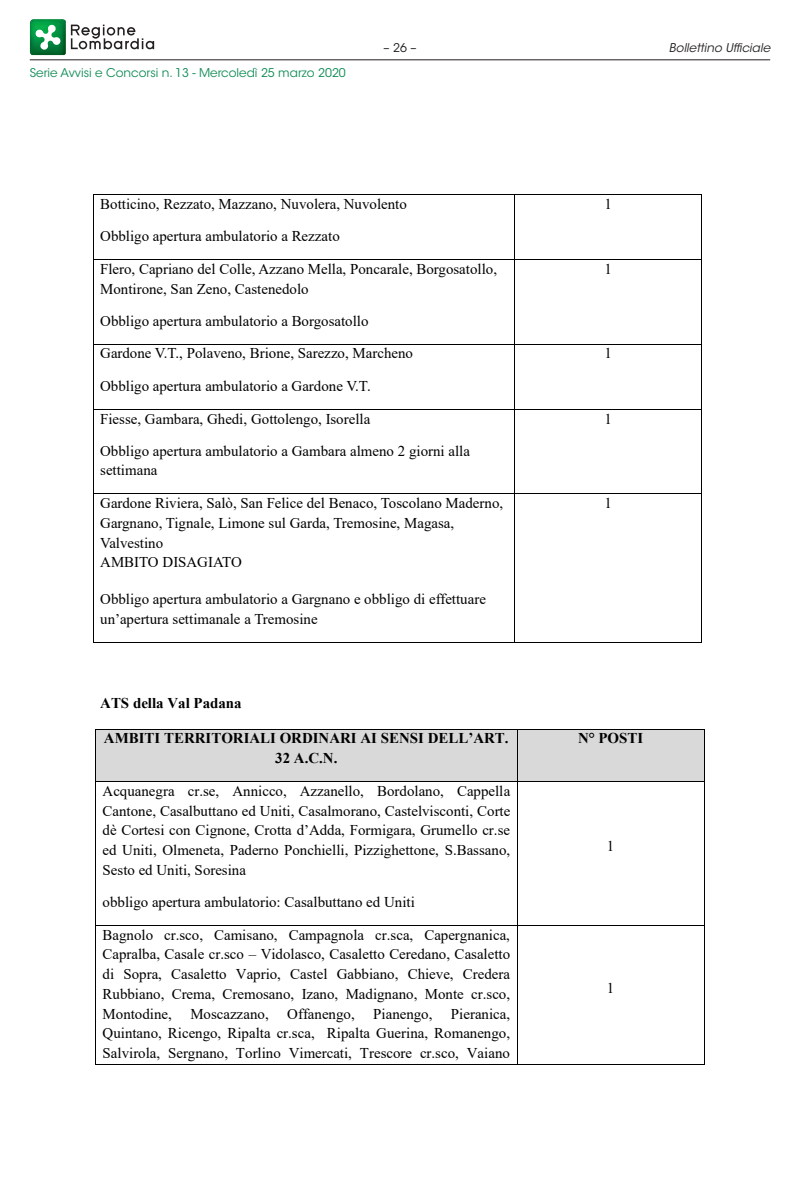
<style>
.page{position:relative;width:800px;height:1182px;background:#fff}
.page>*{position:absolute;margin:0;border:0;box-sizing:border-box;transform-origin:0 0}
.t1{font:14.85px/19.6px "Times New Roman";color:#000}
.t2{font:700 14.85px/19.8px "Times New Roman";color:#000;text-align:center}
.t3{font:12px "ITC Avant Garde Std";color:#108c56}
.t4{font:italic 12px "ITC Avant Garde Std";color:#231f20}
.t5{font:12px "ITC Avant Garde Std";color:#231f20}
</style>
<div class="page">
<svg style="left:71px;top:25px;width:83px;height:24px"></svg>
<img style="left:30px;top:19px;width:36px;height:36px">
<svg style="left:35px;top:24px;width:26px;height:26px"></svg>
<hr style="left:30px;top:59px;width:740px;height:1px;background:#231f20">
<hr style="left:94px;top:194px;width:420px;height:1px;background:#000">
<hr style="left:515px;top:194px;width:186px;height:1px;background:#000">
<hr style="left:93px;top:195px;width:1px;height:64px;background:#000">
<hr style="left:514px;top:195px;width:1px;height:64px;background:#000">
<hr style="left:701px;top:195px;width:1px;height:64px;background:#000">
<hr style="left:94px;top:259px;width:420px;height:1px;background:#000">
<hr style="left:515px;top:259px;width:186px;height:1px;background:#000">
<hr style="left:93px;top:260px;width:1px;height:84px;background:#000">
<hr style="left:514px;top:260px;width:1px;height:84px;background:#000">
<hr style="left:701px;top:260px;width:1px;height:84px;background:#000">
<hr style="left:94px;top:344px;width:420px;height:1px;background:#000">
<hr style="left:515px;top:344px;width:186px;height:1px;background:#000">
<hr style="left:93px;top:344px;width:1px;height:65px;background:#000">
<hr style="left:514px;top:344px;width:1px;height:65px;background:#000">
<hr style="left:701px;top:344px;width:1px;height:65px;background:#000">
<hr style="left:94px;top:409px;width:420px;height:1px;background:#000">
<hr style="left:515px;top:409px;width:186px;height:1px;background:#000">
<hr style="left:93px;top:409px;width:1px;height:84px;background:#000">
<hr style="left:514px;top:409px;width:1px;height:84px;background:#000">
<hr style="left:701px;top:409px;width:1px;height:84px;background:#000">
<hr style="left:94px;top:493px;width:420px;height:1px;background:#000">
<hr style="left:515px;top:493px;width:186px;height:1px;background:#000">
<hr style="left:93px;top:494px;width:1px;height:148px;background:#000">
<hr style="left:94px;top:642px;width:420px;height:1px;background:#000">
<hr style="left:514px;top:494px;width:1px;height:148px;background:#000">
<hr style="left:515px;top:642px;width:186px;height:1px;background:#000">
<hr style="left:701px;top:494px;width:1px;height:148px;background:#000">
<div style="left:96px;top:729px;width:420px;height:52px;background:#d9d9d9"></div>
<div style="left:517px;top:729px;width:186px;height:52px;background:#d9d9d9"></div>
<hr style="left:96px;top:728px;width:420px;height:1px;background:#000">
<hr style="left:517px;top:728px;width:186px;height:1px;background:#000">
<hr style="left:96px;top:729px;width:1px;height:52px;background:#000">
<hr style="left:516px;top:729px;width:1px;height:52px;background:#000">
<hr style="left:703px;top:729px;width:1px;height:52px;background:#000">
<hr style="left:96px;top:781px;width:420px;height:1px;background:#000">
<hr style="left:517px;top:781px;width:186px;height:1px;background:#000">
<hr style="left:96px;top:781px;width:1px;height:144px;background:#000">
<hr style="left:516px;top:781px;width:1px;height:144px;background:#000">
<hr style="left:703px;top:781px;width:1px;height:144px;background:#000">
<hr style="left:96px;top:925px;width:420px;height:1px;background:#000">
<hr style="left:517px;top:925px;width:186px;height:1px;background:#000">
<hr style="left:96px;top:925px;width:1px;height:138px;background:#000">
<hr style="left:96px;top:1063px;width:420px;height:1px;background:#000">
<hr style="left:516px;top:925px;width:1px;height:138px;background:#000">
<hr style="left:517px;top:1063px;width:186px;height:1px;background:#000">
<hr style="left:703px;top:925px;width:1px;height:138px;background:#000">
<p class="t3" style="left:30px;top:65px;width:317px">Serie Avvisi e Concorsi n. 13 - Mercoledì 25 marzo 2020</p>
<p class="t5" style="left:383px;top:40px;width:34px">– 26 –</p>
<p class="t4" style="left:668px;top:40px;width:103px">Bollettino Ufficiale</p>
<p class="t1" style="left:100px;top:187px;width:308px;line-height:32.1px">Botticino, Rezzato, Mazzano, Nuvolera, Nuvolento<br>Obbligo apertura ambulatorio a Rezzato</p>
<p class="t1" style="left:604px;top:193px;width:9px">1</p>
<p class="t1" style="left:100px;top:258px;width:398px">Flero, Capriano del Colle, Azzano Mella, Poncarale, Borgosatollo,<br>Montirone, San Zeno, Castenedolo</p>
<p class="t1" style="left:100px;top:310px;width:270px">Obbligo apertura ambulatorio a Borgosatollo</p>
<p class="t1" style="left:604px;top:258px;width:9px">1</p>
<p class="t1" style="left:100px;top:337px;width:314px;line-height:32.2px">Gardone V.T., Polaveno, Brione, Sarezzo, Marcheno<br>Obbligo apertura ambulatorio a Gardone V.T.</p>
<p class="t1" style="left:604px;top:343px;width:9px">1</p>
<p class="t1" style="left:100px;top:402px;width:371px;line-height:32.1px">Fiesse, Gambara, Ghedi, Gottolengo, Isorella<br>Obbligo apertura ambulatorio a Gambara almeno 2 giorni alla</p>
<p class="t1" style="left:100px;top:460px;width:59px">settimana</p>
<p class="t1" style="left:604px;top:408px;width:9px">1</p>
<p class="t1" style="left:100px;top:492px;width:404px">Gardone Riviera, Salò, San Felice del Benaco, Toscolano Maderno, Gargnano, Tignale, Limone sul Garda, Tremosine, Magasa, Valvestino<br>AMBITO DISAGIATO</p>
<p class="t1" style="left:100px;top:589px;width:387px">Obbligo apertura ambulatorio a Gargnano e obbligo di effettuare un’apertura settimanale a Tremosine</p>
<p class="t1" style="left:604px;top:493px;width:9px">1</p>
<p class="t2" style="left:100px;top:693px;width:143px">ATS della Val Padana</p>
<p class="t2" style="left:104px;top:727px;width:406px">AMBITI TERRITORIALI ORDINARI AI SENSI DELL’ART.<br>32 A.C.N.</p>
<p class="t2" style="left:578px;top:727px;width:67px">N° POSTI</p>
<p class="t1" style="left:103px;top:780px;width:409px;text-align:justify">Acquanegra cr.se, Annicco, Azzanello, Bordolano, Cappella Cantone, Casalbuttano ed Uniti, Casalmorano, Castelvisconti, Corte dè Cortesi con Cignone, Crotta d’Adda, Formigara, Grumello cr.se ed Uniti, Olmeneta, Paderno Ponchielli, Pizzighettone, S.Bassano, Sesto ed Uniti, Soresina</p>
<p class="t1" style="left:103px;top:891px;width:313px">obbligo apertura ambulatorio: Casalbuttano ed Uniti</p>
<p class="t1" style="left:606px;top:836px;width:9px">1</p>
<p class="t1" style="left:103px;top:924px;width:409px;text-align:justify">Bagnolo cr.sco, Camisano, Campagnola cr.sca, Capergnanica, Capralba, Casale cr.sco – Vidolasco, Casaletto Ceredano, Casaletto di Sopra, Casaletto Vaprio, Castel Gabbiano, Chieve, Credera Rubbiano, Crema, Cremosano, Izano, Madignano, Monte cr.sco, Montodine, Moscazzano, Offanengo, Pianengo, Pieranica, Quintano, Ricengo, Ripalta cr.sca, Ripalta Guerina, Romanengo, Salvirola, Sergnano, Torlino Vimercati, Trescore cr.sco, Vaiano</p>
<p class="t1" style="left:606px;top:977px;width:9px">1</p>
</div>
